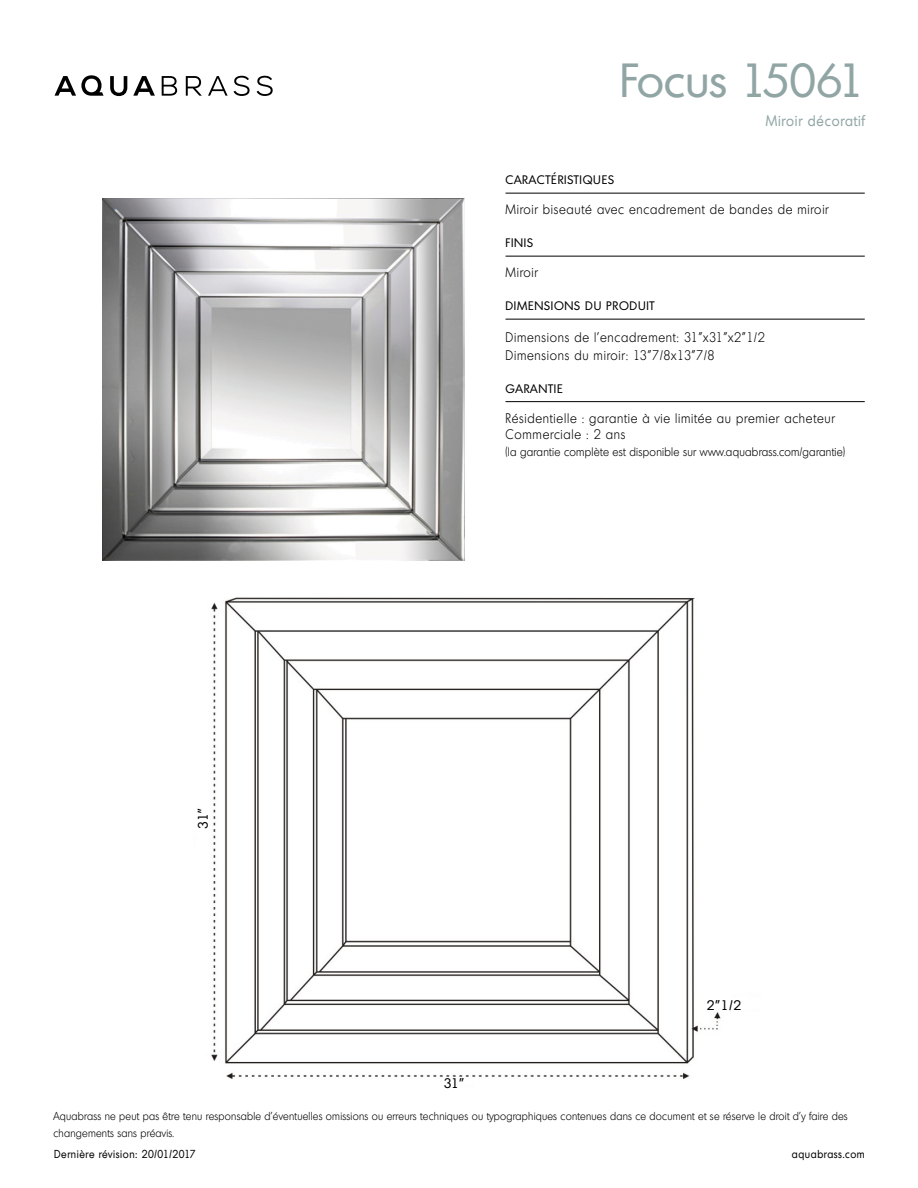
<style>
.page{position:relative;width:918px;height:1188px;background:#fff}
.page>*{position:absolute;margin:0;border:0;box-sizing:border-box;transform-origin:0 0}
.t1{font:46.5px "Montreal Serial";color:#91a5a5}
.t2{font:15px "Montreal Serial";letter-spacing:.06em;color:#91a5a5;scale:.9 1}
.t3{font:300 13.5px/18px "Montreal Serial";letter-spacing:.06em;color:#000;scale:.9 1}
.t4{font:13.5px "Montreal Serial";color:#000}
.t5{font:300 12px "Montreal Serial";letter-spacing:.025em;color:#000;scale:.9 1}
.t6{font:12px "Montreal Serial";letter-spacing:.06em;color:#000}
.t7{font:300 11.25px/16.5px "Montreal Serial";letter-spacing:.025em;color:#000;scale:.9 1}
.t8{font:11.25px "Montreal Serial";letter-spacing:.06em;color:#000;scale:.9 1}
</style>
<div class="page">
<img style="left:102px;top:199px;width:362px;height:362px">
<hr style="left:506px;top:193px;width:359px;height:1px;background:#000">
<hr style="left:506px;top:256px;width:359px;height:1px;background:#000">
<hr style="left:506px;top:319px;width:359px;height:1px;background:#000">
<hr style="left:506px;top:401px;width:359px;height:1px;background:#000">
<svg style="left:110px;top:76px;width:17px;height:20px"></svg>
<svg style="left:133px;top:76px;width:22px;height:20px"></svg>
<svg style="left:162px;top:76px;width:15px;height:20px"></svg>
<svg style="left:186px;top:76px;width:16px;height:20px"></svg>
<svg style="left:208px;top:76px;width:20px;height:20px"></svg>
<svg style="left:234px;top:76px;width:16px;height:20px"></svg>
<svg style="left:257px;top:76px;width:16px;height:20px"></svg>
<svg style="left:55px;top:75px;width:49px;height:21px"></svg>
<img style="left:211px;top:597px;width:510px;height:482px">
<h1 class="t1" style="left:620px;top:51px;width:246px">Focus 15061</h1>
<p class="t2" style="left:766px;top:111px;width:111px">Miroir décoratif</p>
<p class="t4" style="left:194px;top:829px;width:22px;rotate:-90deg">31”</p>
<p class="t6" style="left:506px;top:172px;width:110px">CARACTÉRISTIQUES</p>
<p class="t3" style="left:506px;top:200px;width:361px">Miroir biseauté avec encadrement de bandes de miroir</p>
<p class="t6" style="left:506px;top:235px;width:29px">FINIS</p>
<p class="t3" style="left:506px;top:263px;width:38px">Miroir</p>
<p class="t6" style="left:506px;top:298px;width:151px">DIMENSIONS DU PRODUIT</p>
<p class="t3" style="left:506px;top:328px;width:290px">Dimensions de l’encadrement: 31”x31”x2”1/2<br>Dimensions du miroir: 13”7/8x13”7/8</p>
<p class="t6" style="left:506px;top:381px;width:59px">GARANTIE</p>
<p class="t3" style="left:506px;top:410px;width:367px;line-height:16.5px">Résidentielle : garantie à vie limitée au premier acheteur<br>Commerciale : 2 ans</p>
<p class="t5" style="left:506px;top:444px;width:379px">(la garantie complète est disponible sur www.aquabrass.com/garantie)</p>
<p class="t4" style="left:444px;top:1075px;width:22px">31”</p>
<p class="t4" style="left:707px;top:997px;width:36px">2”1/2</p>
<p class="t7" style="left:54px;top:1108px;width:884px">Aquabrass ne peut pas être tenu responsable d’éventuelles omissions ou erreurs techniques ou typographiques contenues dans ce document et se réserve le droit d’y faire des changements sans préavis.</p>
<p class="t8" style="left:54px;top:1147px;width:159px">Dernière révision: 20/01/2017</p>
<p class="t8" style="left:792px;top:1147px;width:82px">aquabrass.com</p>
</div>
